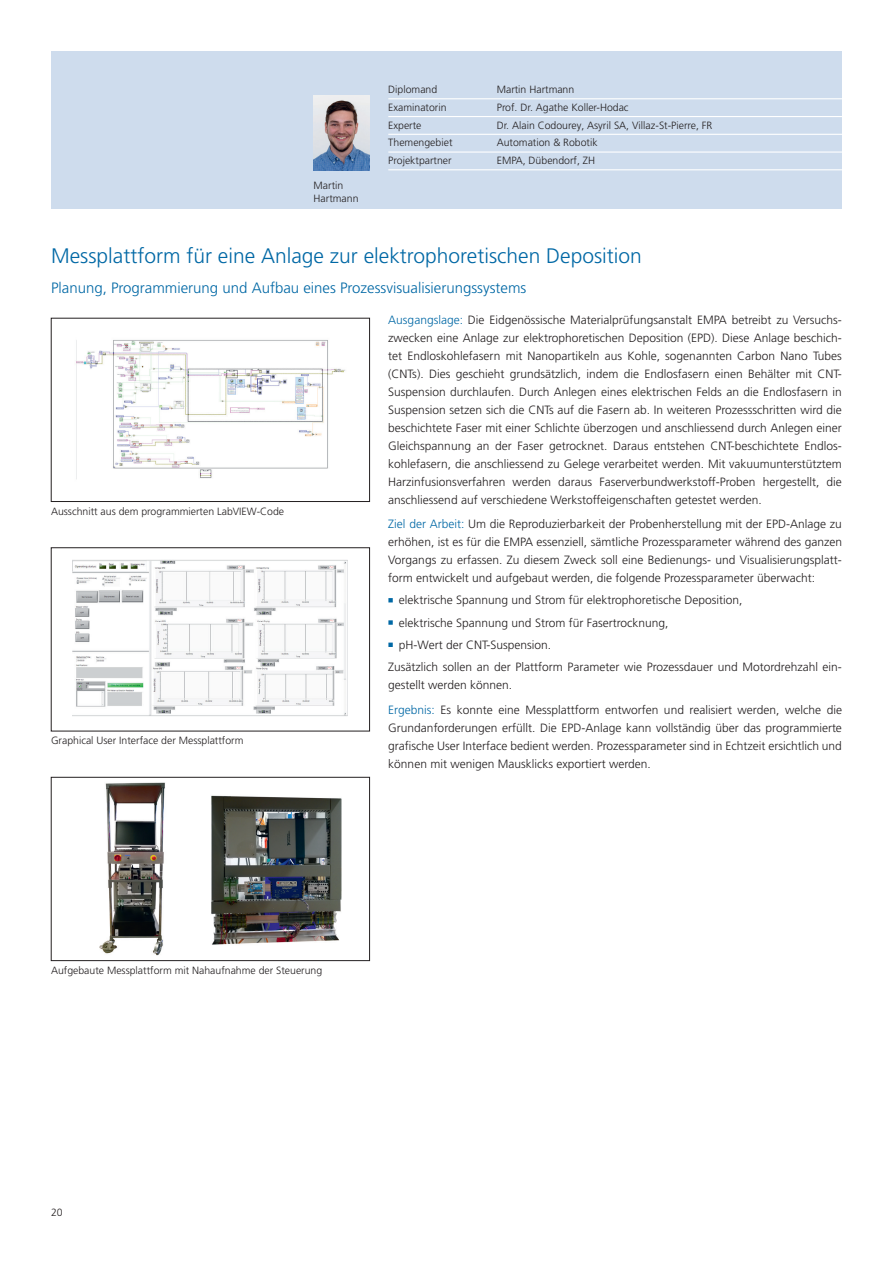
<style>
.page{position:relative;width:893px;height:1263px;background:#fff}
.page>*{position:absolute;margin:0;border:0;box-sizing:border-box;transform-origin:0 0}
.t1{font:300 21px "Frutiger LT Pro";color:#0068a5}
.t2{font:300 15px "Frutiger LT Pro";color:#0068a5}
.t3{font:300 12px/18px "Frutiger LT Pro";color:#231f20;text-align:justify}
.t4{font:300 10.5px/13.5px "Frutiger LT Pro";color:#231f20}
.s1{color:#0068a5}
</style>
<div class="page">
<div style="left:51px;top:51px;width:791px;height:157px;background:#cedced"></div>
<img style="left:76px;top:340px;width:269px;height:139px">
<div style="left:51px;top:318px;width:319px;height:184px;border:1px solid #231f20"></div>
<svg style="left:388px;top:598px;width:5px;height:4px"></svg>
<svg style="left:388px;top:620px;width:5px;height:5px"></svg>
<svg style="left:388px;top:643px;width:5px;height:4px"></svg>
<img style="left:73px;top:559px;width:275px;height:157px">
<div style="left:51px;top:547px;width:319px;height:184px;border:1px solid #231f20"></div>
<img style="left:99px;top:782px;width:243px;height:174px">
<div style="left:51px;top:777px;width:319px;height:184px;border:1px solid #231f20"></div>
<hr style="left:388px;top:98px;width:454px;height:1px;background:#fff">
<hr style="left:388px;top:116px;width:454px;height:1px;background:#fff">
<hr style="left:388px;top:134px;width:454px;height:1px;background:#fff">
<hr style="left:388px;top:151px;width:454px;height:2px;background:#fff">
<hr style="left:388px;top:169px;width:454px;height:1px;background:#fff">
<img style="left:314px;top:95px;width:56px;height:75px">
<p class="t4" style="left:314px;top:178px;width:46px">Martin<br>Hartmann</p>
<p class="t4" style="left:388px;top:83px;width:51px">Diplomand</p>
<p class="t4" style="left:497px;top:83px;width:79px">Martin Hartmann</p>
<p class="t4" style="left:388px;top:101px;width:60px">Examinatorin</p>
<p class="t4" style="left:497px;top:101px;width:133px">Prof. Dr. Agathe Koller-Hodac</p>
<p class="t4" style="left:388px;top:118px;width:35px">Experte</p>
<p class="t4" style="left:497px;top:118px;width:217px">Dr. Alain Codourey, Asyril SA, Villaz-St-Pierre, FR</p>
<p class="t4" style="left:388px;top:136px;width:66px">Themengebiet</p>
<p class="t4" style="left:497px;top:136px;width:102px">Automation &amp; Robotik</p>
<p class="t4" style="left:388px;top:154px;width:65px">Projektpartner</p>
<p class="t4" style="left:497px;top:154px;width:100px">EMPA, Dübendorf, ZH</p>
<h1 class="t1" style="left:51px;top:243px;width:592px">Messplattform für eine Anlage zur elektrophoretischen Deposition</h1>
<p class="t2" style="left:51px;top:279px;width:477px">Planung, Programmierung und Aufbau eines Prozessvisualisierungssystems</p>
<p class="t4" style="left:51px;top:504px;width:235px">Ausschnitt aus dem programmierten LabVIEW-Code</p>
<p class="t4" style="left:51px;top:734px;width:194px">Graphical User Interface der Messplattform</p>
<p class="t3" style="left:388px;top:311px;width:455px"><span class="s1">Ausgangslage:</span> Die Eidgenössische Materialprüfungsanstalt EMPA betreibt zu Versuchs&shy;zwecken eine Anlage zur elektrophoretischen Deposition (EPD). Diese Anlage beschich&shy;tet Endloskohlefasern mit Nanopartikeln aus Kohle, sogenannten Carbon Nano Tubes (CNTs). Dies geschieht grundsätzlich, indem die Endlosfasern einen Behälter mit CNT-Suspension durchlaufen. Durch Anlegen eines elektrischen Felds an die Endlosfasern in Suspension setzen sich die CNTs auf die Fasern ab. In weiteren Prozessschritten wird die beschichtete Faser mit einer Schlichte überzogen und anschliessend durch Anlegen einer Gleichspannung an der Faser getrocknet. Daraus entstehen CNT-beschichtete Endlos&shy;kohlefasern, die anschliessend zu Gelege verarbeitet werden. Mit vakuumunterstütztem Harzinfusionsverfahren werden daraus Faserverbundwerkstoff-Proben hergestellt, die anschliessend auf verschiedene Werkstoffeigenschaften getestet werden.</p>
<p class="t3" style="left:388px;top:515px;width:455px"><span class="s1">Ziel der Arbeit:</span> Um die Reproduzierbarkeit der Probenherstellung mit der EPD-Anlage zu erhöhen, ist es für die EMPA essenziell, sämtliche Prozessparameter während des ganzen Vorgangs zu erfassen. Zu diesem Zweck soll eine Bedienungs- und Visualisierungsplatt&shy;form entwickelt und aufgebaut werden, die folgende Prozessparameter überwacht:</p>
<p class="t3" style="left:388px;top:589px;width:454px;line-height:22.2px;text-align:left"><sup>.</sup> elektrische Spannung und Strom für elektrophoretische Deposition,<br><sup>.</sup> elektrische Spannung und Strom für Fasertrocknung,<br><sup>.</sup> pH-Wert der CNT-Suspension.<br>Zusätzlich sollen an der Plattform Parameter wie Prozessdauer und Motordrehzahl ein-</p>
<p class="t3" style="left:388px;top:673px;width:455px;line-height:24.5px">gestellt werden können.<br><span class="s1">Ergebnis:</span> Es konnte eine Messplattform entworfen und realisiert werden, welche die</p>
<p class="t3" style="left:388px;top:718px;width:455px">Grundanforderungen erfüllt. Die EPD-Anlage kann vollständig über das programmierte grafische User Interface bedient werden. Prozessparameter sind in Echtzeit ersichtlich und können mit wenigen Mausklicks exportiert werden.</p>
<p class="t4" style="left:51px;top:963px;width:273px">Aufgebaute Messplattform mit Nahaufnahme der Steuerung</p>
<p class="t4" style="left:51px;top:1206px;width:13px">20</p>
</div>
